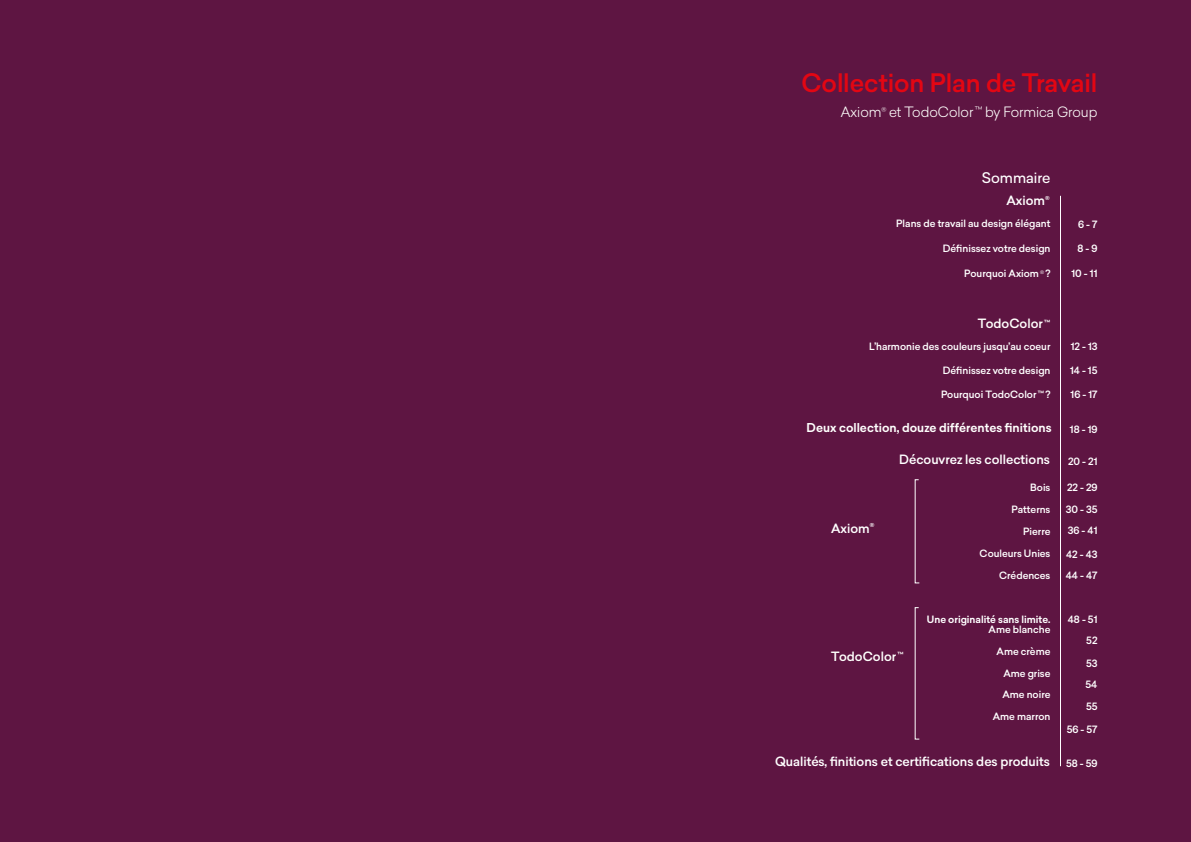
<style>
.page{position:relative;width:1191px;height:842px;background:#5e1542}
.page>*{position:absolute;margin:0;border:0;box-sizing:border-box;transform-origin:0 0}
.t1{font:500 25px "Musa Sans";letter-spacing:-.005em;color:#e30613}
.t2{font:14.4px "Musa Sans";color:#fff}
.t3{font:300 14px "Musa Sans";color:#fffffc}
.t4{font:500 12.6px "Musa Sans";color:#fff}
.t5{font:500 12.6px "Musa Sans";color:#fffffc}
.t6{font:600 12px "Musa Sans";color:#fffffd}
.t7{font:500 9.9px "Musa Sans";color:#fff}
.t8{font:600 9.9px "Musa Sans";color:#fff}
</style>
<div class="page">
<hr style="left:1060px;top:196px;width:1px;height:570px;background:#fff">
<svg style="left:915px;top:479px;width:4px;height:104px"></svg>
<svg style="left:915px;top:607px;width:4px;height:132px"></svg>
<h1 class="t1" style="left:801px;top:64px;width:297px">Collection Plan de Travail</h1>
<h3 class="t3" style="left:841px;top:102px;width:258px">Axiom<sup>®</sup> et TodoColor <sup>™</sup> by Formica Group</h3>
<h2 class="t2" style="left:981px;top:167px;width:70px">Sommaire</h2>
<p class="t4" style="left:1006px;top:191px;width:45px">Axiom<sup>®</sup></p>
<p class="t7" style="left:896px;top:216px;width:156px">Plans de travail au design élégant</p>
<p class="t7" style="left:942px;top:241px;width:109px">Définissez votre design</p>
<p class="t7" style="left:964px;top:266px;width:88px">Pourquoi Axiom <sup>®</sup> ?</p>
<p class="t7" style="left:1078px;top:217px;width:21px">6 - 7</p>
<p class="t7" style="left:1077px;top:240px;width:21px">8 - 9</p>
<p class="t7" style="left:1071px;top:266px;width:27px">10 - 11</p>
<p class="t5" style="left:977px;top:314px;width:74px">TodoColor <sup>™</sup></p>
<p class="t7" style="left:869px;top:339px;width:183px">L’harmonie des couleurs jusqu’au coeur</p>
<p class="t7" style="left:942px;top:363px;width:109px">Définissez votre design</p>
<p class="t7" style="left:941px;top:387px;width:111px">Pourquoi TodoColor <sup>™</sup> ?</p>
<p class="t6" style="left:806px;top:418px;width:247px">Deux collection, douze différentes finitions</p>
<p class="t4" style="left:899px;top:450px;width:152px">Découvrez les collections</p>
<p class="t4" style="left:831px;top:518px;width:45px">Axiom<sup>®</sup></p>
<p class="t5" style="left:831px;top:647px;width:74px">TodoColor <sup>™</sup></p>
<p class="t7" style="left:1030px;top:480px;width:22px">Bois</p>
<p class="t7" style="left:1011px;top:502px;width:40px">Patterns</p>
<p class="t7" style="left:1023px;top:524px;width:29px">Pierre</p>
<p class="t7" style="left:979px;top:546px;width:72px">Couleurs Unies</p>
<p class="t7" style="left:999px;top:568px;width:53px">Crédences</p>
<p class="t8" style="left:927px;top:612px;width:125px">Une originalité sans limite.</p>
<p class="t7" style="left:988px;top:622px;width:63px">Ame blanche</p>
<p class="t7" style="left:996px;top:643px;width:55px">Ame crème</p>
<p class="t7" style="left:1003px;top:665px;width:49px">Ame grise</p>
<p class="t7" style="left:1002px;top:687px;width:50px">Ame noire</p>
<p class="t7" style="left:992px;top:709px;width:59px">Ame marron</p>
<p class="t4" style="left:775px;top:752px;width:276px">Qualités, finitions et certifications des produits</p>
<p class="t7" style="left:1070px;top:339px;width:28px">12 - 13</p>
<p class="t7" style="left:1070px;top:363px;width:29px">14 - 15</p>
<p class="t7" style="left:1070px;top:387px;width:28px">16 - 17</p>
<p class="t7" style="left:1070px;top:422px;width:29px">18 - 19</p>
<p class="t7" style="left:1068px;top:453px;width:31px">20 - 21</p>
<p class="t7" style="left:1067px;top:480px;width:32px">22 - 29</p>
<p class="t7" style="left:1065px;top:502px;width:33px">30 - 35</p>
<p class="t7" style="left:1067px;top:523px;width:31px">36 - 41</p>
<p class="t7" style="left:1066px;top:546px;width:33px">42 - 43</p>
<p class="t7" style="left:1065px;top:568px;width:33px">44 - 47</p>
<p class="t7" style="left:1067px;top:612px;width:31px">48 - 51</p>
<p class="t7" style="left:1086px;top:633px;width:13px">52</p>
<p class="t7" style="left:1086px;top:656px;width:13px">53</p>
<p class="t7" style="left:1085px;top:677px;width:13px">54</p>
<p class="t7" style="left:1086px;top:699px;width:13px">55</p>
<p class="t7" style="left:1066px;top:722px;width:32px">56 - 57</p>
<p class="t7" style="left:1066px;top:756px;width:33px">58 - 59</p>
</div>
